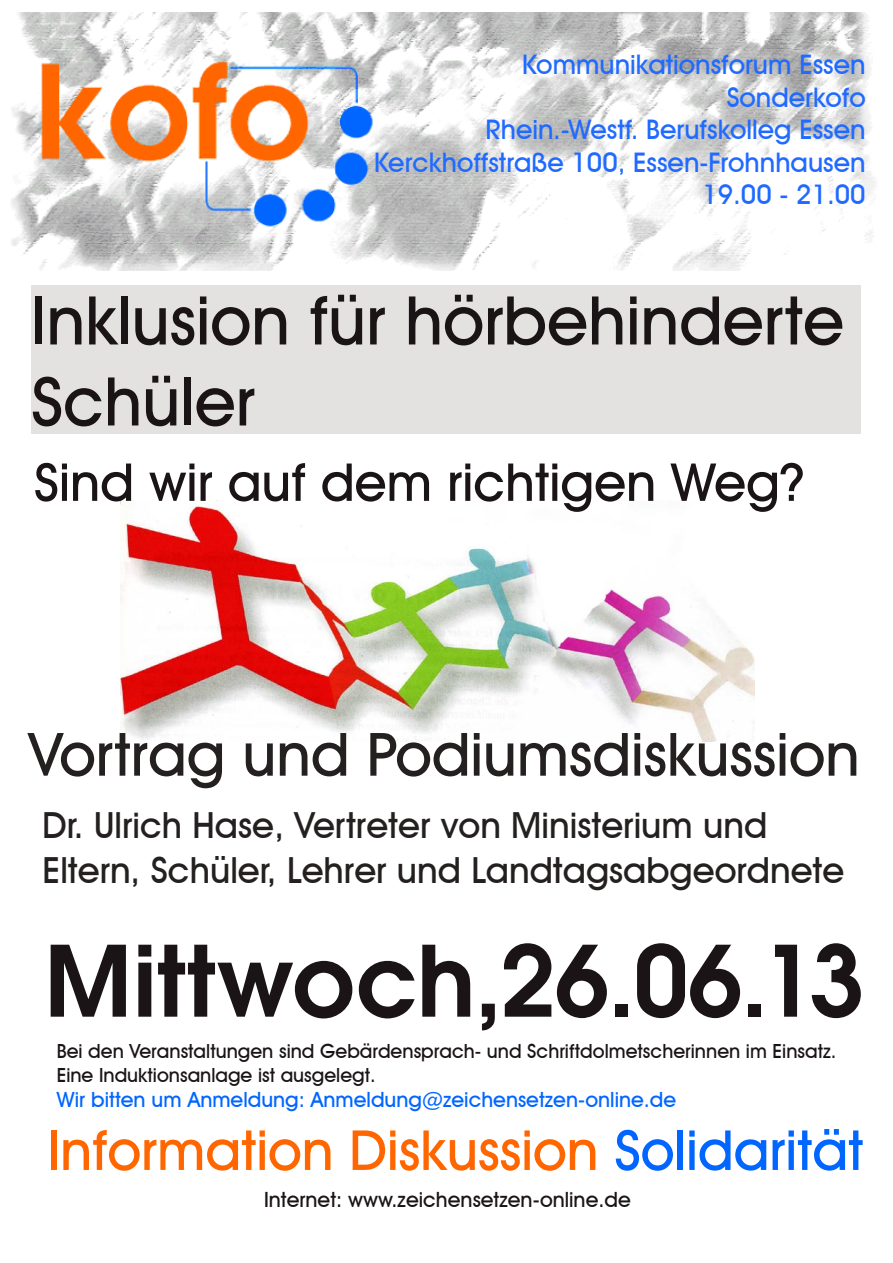
<style>
.page{position:relative;width:893px;height:1263px;background:#fff}
.page>*{position:absolute;margin:0;border:0;box-sizing:border-box;transform-origin:0 0}
.t1{font:600 108px "Avant Gar Got Itc TEE";color:#1a1417}
.t2{font:500 67.5px/81px "Avant Garde IT Cby BT";color:#1a1417}
.t3{font:500 60px "Avant Garde IT Cby BT";color:#242020}
.t4{font:500 55.5px "Avant Garde IT Cby BT";color:#f60}
.t5{font:500 52.5px "Avant Garde IT Cby BT";color:#1a1417}
.t6{font:500 36px "Avant Garde IT Cby BT";color:#242020}
.t7{font:500 27px "Avant Garde IT Cby BT";color:#206aff}
.t8{font:500 21px "Avant Garde IT Cby BT";color:#06f}
.t9{font:500 21px "Avant Garde IT Cby BT";color:#1a1417}
.t10{font:500 19.5px "Avant Garde IT Cby BT";color:#1a1417}
.s1{color:#06f}
</style>
<div class="page">
<img style="left:120px;top:500px;width:635px;height:242px">
<img style="left:11px;top:13px;width:865px;height:258px">
<div style="left:31px;top:285px;width:829px;height:149px;background:#e3e2e0"></div>
<p class="t7" style="left:522px;top:48px;width:345px">Kommunikationsforum Essen</p>
<p class="t7" style="left:727px;top:81px;width:140px">Sonderkofo</p>
<p class="t7" style="left:486px;top:113px;width:381px">Rhein.-Westf. Berufskolleg Essen</p>
<p class="t7" style="left:374px;top:146px;width:493px">Kerckhoffstraße 100, Essen-Frohnhausen</p>
<p class="t7" style="left:702px;top:178px;width:165px">19.00 - 21.00</p>
<p class="t2" style="left:31px;top:279px;width:814px">Inklusion für hörbehinderte<br>Schüler</p>
<p class="t5" style="left:34px;top:450px;width:773px">Sind wir auf dem richtigen Weg?</p>
<p class="t3" style="left:29px;top:718px;width:833px">Vortrag und Podiumsdiskussion</p>
<p class="t6" style="left:43px;top:803px;width:726px">Dr. Ulrich Hase, Vertreter von Ministerium und</p>
<p class="t6" style="left:43px;top:848px;width:803px">Eltern, Schüler, Lehrer und Landtagsabgeordnete</p>
<p class="t1" style="left:44px;top:917px;width:822px">Mittwoch,26.06.13</p>
<p class="t10" style="left:57px;top:1039px;width:781px">Bei den Veranstaltungen sind Gebärdensprach- und Schriftdolmetscherinnen im Einsatz.</p>
<p class="t10" style="left:57px;top:1063px;width:321px">Eine Induktionsanlage ist ausgelegt.</p>
<p class="t8" style="left:57px;top:1086px;width:621px">Wir bitten um Anmeldung: Anmeldung@zeichensetzen-online.de</p>
<p class="t4" style="left:48px;top:1116px;width:817px">Information Diskussion <span class="s1">Solidarität</span></p>
<p class="t9" style="left:264px;top:1186px;width:368px">Internet: www.zeichensetzen-online.de</p>
</div>
